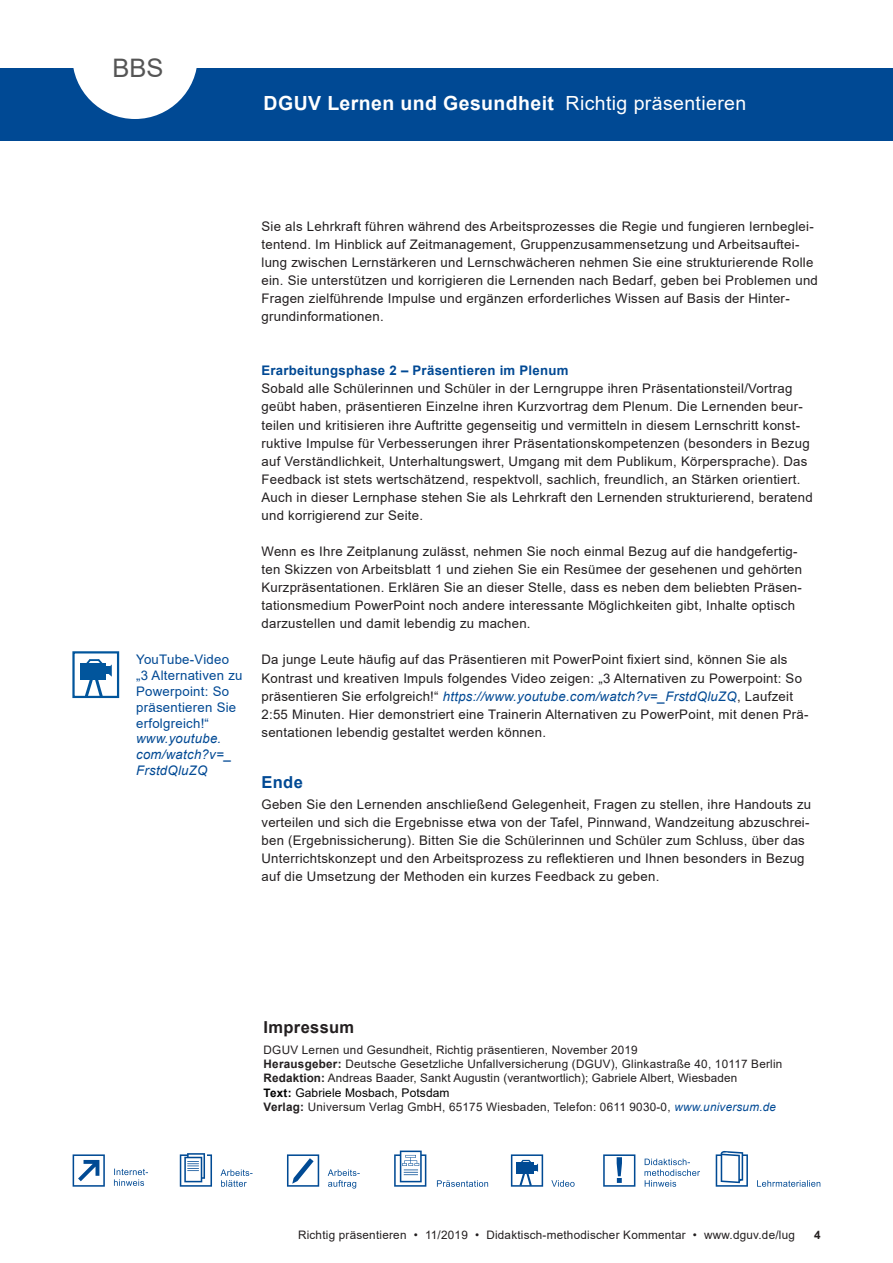
<style>
.page{position:relative;width:893px;height:1263px;background:#fff}
.page>*{position:absolute;margin:0;border:0;box-sizing:border-box;transform-origin:0 0}
.t1{font:25.5px "Arial";color:#555}
.t2{font:700 19.5px "Arial";letter-spacing:.02em;color:#fff}
.Impressum_Ueberschri{font:700 16.5px "Arial";letter-spacing:.02em;color:#231f20}
.Zwischenueberschrift{font:700 16.5px "Arial";color:#004994}
.Fliesstext{font:13.2px/18px "Arial";letter-spacing:.02em;color:#231f20}
.hinweis_links{font:13.2px/15.9px "Arial";letter-spacing:.02em;color:#004994}
.Zwischenüberschrift{font:700 13.2px "Arial";letter-spacing:.02em;color:#004994}
.hinweis_links-2{font:italic 13.2px/15.9px "Arial";letter-spacing:.02em;color:#004994}
.Impressum_Text{font:12px "Arial";letter-spacing:.01em;color:#000}
.Impressum_Text-2{font:11.7px/14.2px "Arial";letter-spacing:.02em;color:#231f20}
.t3{font:700 11.7px "Arial";color:#231f20}
.s1{font-weight:400}
.s2{font-style:italic;color:#004994}
.s3{font-weight:700}
.s4{font-weight:700;font-size:11.7px}
</style>
<div class="page">
<div style="left:0;top:68px;width:893px;height:72px;background:#004994"></div>
<svg style="left:73px;top:68px;width:124px;height:51px"></svg>
<svg style="left:73px;top:1154px;width:32px;height:33px"></svg>
<svg style="left:114px;top:1168px;width:34px;height:18px"></svg>
<svg style="left:180px;top:1153px;width:32px;height:34px"></svg>
<svg style="left:221px;top:1169px;width:32px;height:18px"></svg>
<svg style="left:287px;top:1154px;width:32px;height:33px"></svg>
<svg style="left:328px;top:1169px;width:32px;height:19px"></svg>
<svg style="left:394px;top:1150px;width:32px;height:37px"></svg>
<svg style="left:511px;top:1154px;width:32px;height:33px"></svg>
<svg style="left:551px;top:1180px;width:24px;height:7px"></svg>
<svg style="left:603px;top:1154px;width:32px;height:33px"></svg>
<svg style="left:644px;top:1158px;width:56px;height:29px"></svg>
<svg style="left:716px;top:1151px;width:32px;height:36px"></svg>
<svg style="left:757px;top:1180px;width:63px;height:7px"></svg>
<svg style="left:437px;top:1180px;width:51px;height:7px"></svg>
<div style="left:72px;top:651px;width:47px;height:47px;border:2px solid #01559c"></div>
<div style="left:80px;top:663px;width:26px;height:16px;background:#01559c"></div>
<svg style="left:83px;top:659px;width:29px;height:39px"></svg>
<h1 class="t1" style="left:112px;top:50px;width:53px">BBS</h1>
<h2 class="t2" style="left:264px;top:89px;width:484px">DGUV Lernen und Gesundheit <span class="s1">Richtig präsentieren</span></h2>
<p class="hinweis_links" style="left:136px;top:652px;width:94px">YouTube-Video</p>
<p class="hinweis_links" style="left:136px;top:667px;width:108px">„3 Alternativen zu<br>Powerpoint: So präsentieren Sie erfolgreich!“</p>
<p class="hinweis_links-2" style="left:136px;top:731px;width:97px">www.youtube. com/watch?v=_<br>FrstdQluZQ</p>
<p class="Fliesstext" style="left:261px;top:217px;width:558px">Sie als Lehrkraft führen während des Arbeitsprozesses die Regie und fungieren lernbeglei&shy;tentend. Im Hinblick auf Zeitmanagement, Gruppenzusammensetzung und Arbeitsauftei&shy;lung zwischen Lernstärkeren und Lernschwächeren nehmen Sie eine strukturierende Rolle ein. Sie unterstützen und korrigieren die Lernenden nach Bedarf, geben bei Problemen und Fragen zielführende Impulse und ergänzen erforderliches Wissen auf Basis der Hinter&shy;grundinformationen.</p>
<p class="Zwischenüberschrift" style="left:261px;top:361px;width:308px">Erarbeitungsphase 2 – Präsentieren im Plenum</p>
<p class="Fliesstext" style="left:261px;top:380px;width:553px">Sobald alle Schülerinnen und Schüler in der Lerngruppe ihren Präsentationsteil/Vortrag geübt haben, präsentieren Einzelne ihren Kurzvortrag dem Plenum. Die Lernenden beur&shy;teilen und kritisieren ihre Auftritte gegenseitig und vermitteln in diesem Lernschritt konst&shy;ruktive Impulse für Verbesserungen ihrer Präsentationskompetenzen (besonders in Bezug auf Verständlichkeit, Unterhaltungswert, Umgang mit dem Publikum, Körpersprache). Das Feedback ist stets wertschätzend, respektvoll, sachlich, freundlich, an Stärken orientiert.<br>Auch in dieser Lernphase stehen Sie als Lehrkraft den Lernenden strukturierend, beratend und korrigierend zur Seite.</p>
<p class="Fliesstext" style="left:261px;top:542px;width:542px">Wenn es Ihre Zeitplanung zulässt, nehmen Sie noch einmal Bezug auf die handgefertig&shy;ten Skizzen von Arbeitsblatt 1 und ziehen Sie ein Resümee der gesehenen und gehörten Kurzpräsentationen. Erklären Sie an dieser Stelle, dass es neben dem beliebten Präsen&shy;tationsmedium PowerPoint noch andere interessante Möglichkeiten gibt, Inhalte optisch darzustellen und damit lebendig zu machen.</p>
<p class="Fliesstext" style="left:261px;top:651px;width:549px">Da junge Leute häufig auf das Präsentieren mit PowerPoint fixiert sind, können Sie als Kontrast und kreativen Impuls folgendes Video zeigen: „3 Alternativen zu Powerpoint: So präsentieren Sie erfolgreich!“ <span class="s2">https://www.youtube.com/watch?v=_FrstdQluZQ</span>, Laufzeit 2:55 Minuten. Hier demonstriert eine Trainerin Alternativen zu PowerPoint, mit denen Prä&shy;sentationen lebendig gestaltet werden können.</p>
<p class="Zwischenueberschrift" style="left:261px;top:771px;width:43px">Ende</p>
<p class="Fliesstext" style="left:261px;top:795px;width:551px">Geben Sie den Lernenden anschließend Gelegenheit, Fragen zu stellen, ihre Handouts zu verteilen und sich die Ergebnisse etwa von der Tafel, Pinnwand, Wandzeitung abzuschrei&shy;ben (Ergebnissicherung). Bitten Sie die Schülerinnen und Schüler zum Schluss, über das Unterrichtskonzept und den Arbeitsprozess zu reflektieren und Ihnen besonders in Bezug auf die Umsetzung der Methoden ein kurzes Feedback zu geben.</p>
<p class="Impressum_Ueberschri" style="left:264px;top:1016px;width:92px">Impressum</p>
<p class="Impressum_Text-2" style="left:264px;top:1043px;width:520px">DGUV Lernen und Gesundheit, Richtig präsentieren, November 2019<br><span class="s3">Herausgeber:</span> Deutsche Gesetzliche Unfallversicherung (DGUV), Glinkastraße 40, 10117 Berlin<br><span class="s3">Redaktion:</span> Andreas Baader, Sankt Augustin (verantwortlich); Gabriele Albert, Wiesbaden</p>
<p class="Impressum_Text" style="left:264px;top:1084px;width:187px"><span class="s4">Text:</span> Gabriele Mosbach, Potsdam</p>
<p class="Impressum_Text-2" style="left:264px;top:1099px;width:514px"><span class="s3">Verlag:</span> Universum Verlag GmbH, 65175 Wiesbaden, Telefon: 0611 9030-0, <span class="s2">www.universum.de</span></p>
<p class="Impressum_Text-2" style="left:298px;top:1228px;width:498px">Richtig präsentieren • 11/2019 • Didaktisch-methodischer Kommentar • www.dguv.de/lug</p>
<p class="t3" style="left:814px;top:1227px;width:8px">4</p>
</div>
